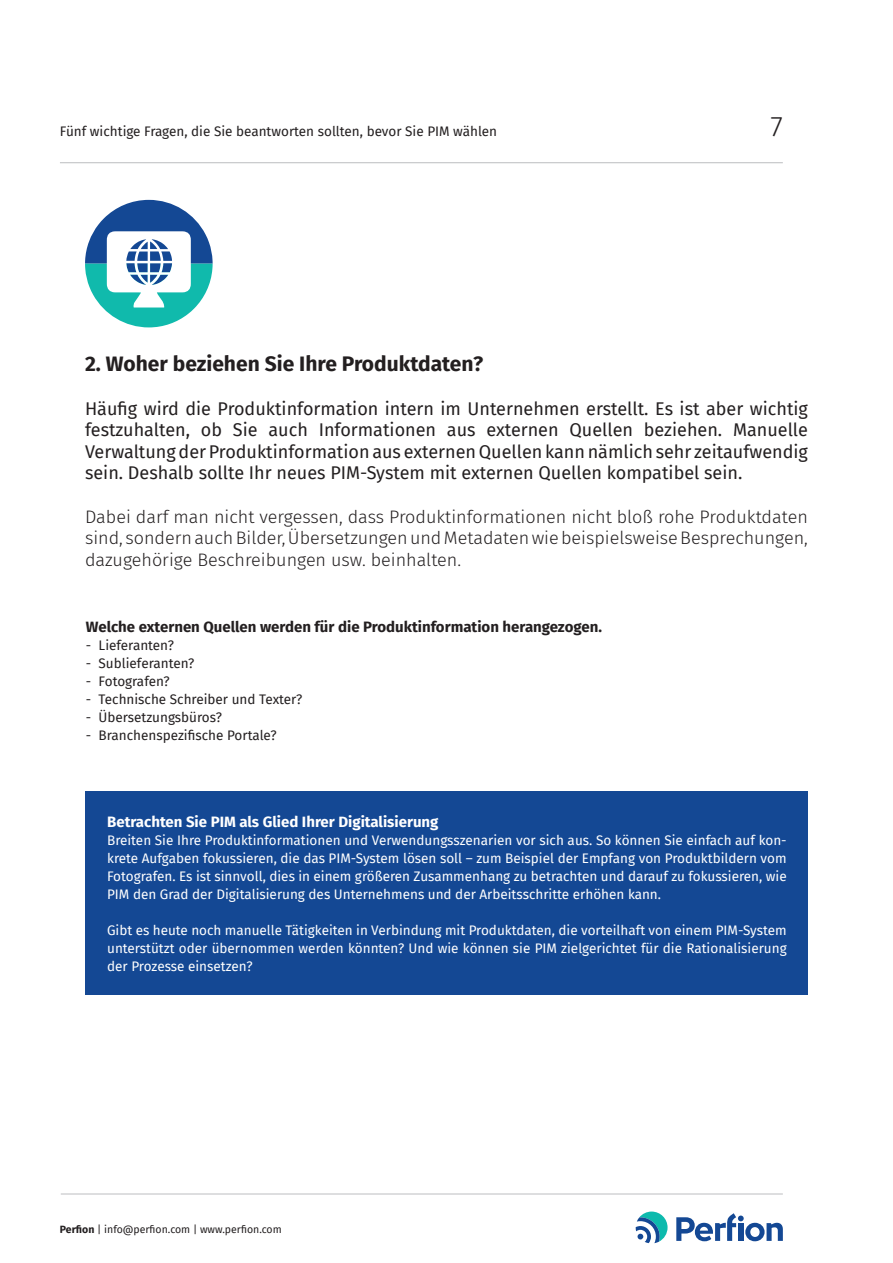
<style>
.page{position:relative;width:893px;height:1263px;background:#fff}
.page>*{position:absolute;margin:0;border:0;box-sizing:border-box;transform-origin:0 0}
.t1{font:300 28.5px "Fira Sans";color:#231f20}
.overskrift{font:700 21px "Fira Sans";color:#231f20}
.manchet{font:18px/21.6px "Fira Sans";color:#231f20;text-align:justify}
.manchet-2{font:300 18px/21.6px "Fira Sans";color:#231f20;text-align:justify}
.t2{font:700 15px "Fira Sans";color:#231f20}
.brødtekst{font:700 15px "Fira Sans";color:#fff}
.brødtekst-2{font:13.5px/18px "Fira Sans";color:#fff;text-align:justify}
.t3{font:13.5px "Fira Sans";color:#231f20}
.t4{font:10.5px "Fira Sans";color:#231f20}
.s1{font-weight:700}
</style>
<div class="page">
<hr style="left:60px;top:162px;width:723px;height:1px;background:#bcbdc0">
<hr style="left:61px;top:1193px;width:722px;height:1px;background:#bcbdc0">
<svg style="left:636px;top:1211px;width:32px;height:32px"></svg>
<svg style="left:676px;top:1213px;width:107px;height:28px"></svg>
<div style="left:86px;top:792px;width:722px;height:203px;background:#144894"></div>
<svg style="left:85px;top:200px;width:128px;height:127px"></svg>
<p class="t3" style="left:60px;top:121px;width:439px">Fünf wichtige Fragen, die Sie beantworten sollten, bevor Sie PIM wählen</p>
<h1 class="t1" style="left:770px;top:106px;width:14px">7</h1>
<p class="overskrift" style="left:85px;top:346px;width:400px">2. Woher beziehen Sie Ihre Produktdaten?</p>
<p class="manchet" style="left:85px;top:397px;width:724px">Häufig wird die Produktinformation intern im Unternehmen erstellt. Es ist aber wichtig festzuhalten, ob Sie auch Informationen aus externen Quellen beziehen. Manuelle Verwaltung der Produktinformation aus externen Quellen kann nämlich sehr zeitaufwendig sein. Deshalb sollte Ihr neues PIM-System mit externen Quellen kompatibel sein.</p>
<p class="manchet-2" style="left:85px;top:505px;width:724px">Dabei darf man nicht vergessen, dass Produktinformationen nicht bloß rohe Produktdaten sind, sondern auch Bilder, Übersetzungen und Metadaten wie beispielsweise Besprechungen, dazugehörige Beschreibungen usw. beinhalten.</p>
<p class="t2" style="left:86px;top:614px;width:518px">Welche externen Quellen werden für die Produktinformation herangezogen.</p>
<p class="t3" style="left:86px;top:635px;width:90px">- Lieferanten?</p>
<p class="t3" style="left:86px;top:653px;width:110px">- Sublieferanten?</p>
<p class="t3" style="left:86px;top:671px;width:85px">- Fotografen?</p>
<p class="t3" style="left:86px;top:689px;width:218px">- Technische Schreiber und Texter?</p>
<p class="t3" style="left:86px;top:707px;width:138px">- Übersetzungsbüros?</p>
<p class="t3" style="left:86px;top:725px;width:192px">- Branchenspezifische Portale?</p>
<p class="brødtekst" style="left:107px;top:809px;width:333px">Betrachten Sie PIM als Glied Ihrer Digitalisierung</p>
<p class="brødtekst-2" style="left:107px;top:831px;width:681px">Breiten Sie Ihre Produktinformationen und Verwendungsszenarien vor sich aus. So können Sie einfach auf kon&shy;krete Aufgaben fokussieren, die das PIM-System lösen soll – zum Beispiel der Empfang von Produktbildern vom Fotografen. Es ist sinnvoll, dies in einem größeren Zusammenhang zu betrachten und darauf zu fokussieren, wie PIM den Grad der Digitalisierung des Unternehmens und der Arbeitsschritte erhöhen kann.</p>
<p class="brødtekst-2" style="left:107px;top:921px;width:681px">Gibt es heute noch manuelle Tätigkeiten in Verbindung mit Produktdaten, die vorteilhaft von einem PIM-System unterstützt oder übernommen werden könnten? Und wie können sie PIM zielgerichtet für die Rationalisierung der Prozesse einsetzen?</p>
<p class="t4" style="left:60px;top:1221px;width:223px"><span class="s1">Perfion</span> | info@perfion.com | www.perfion.com</p>
</div>
